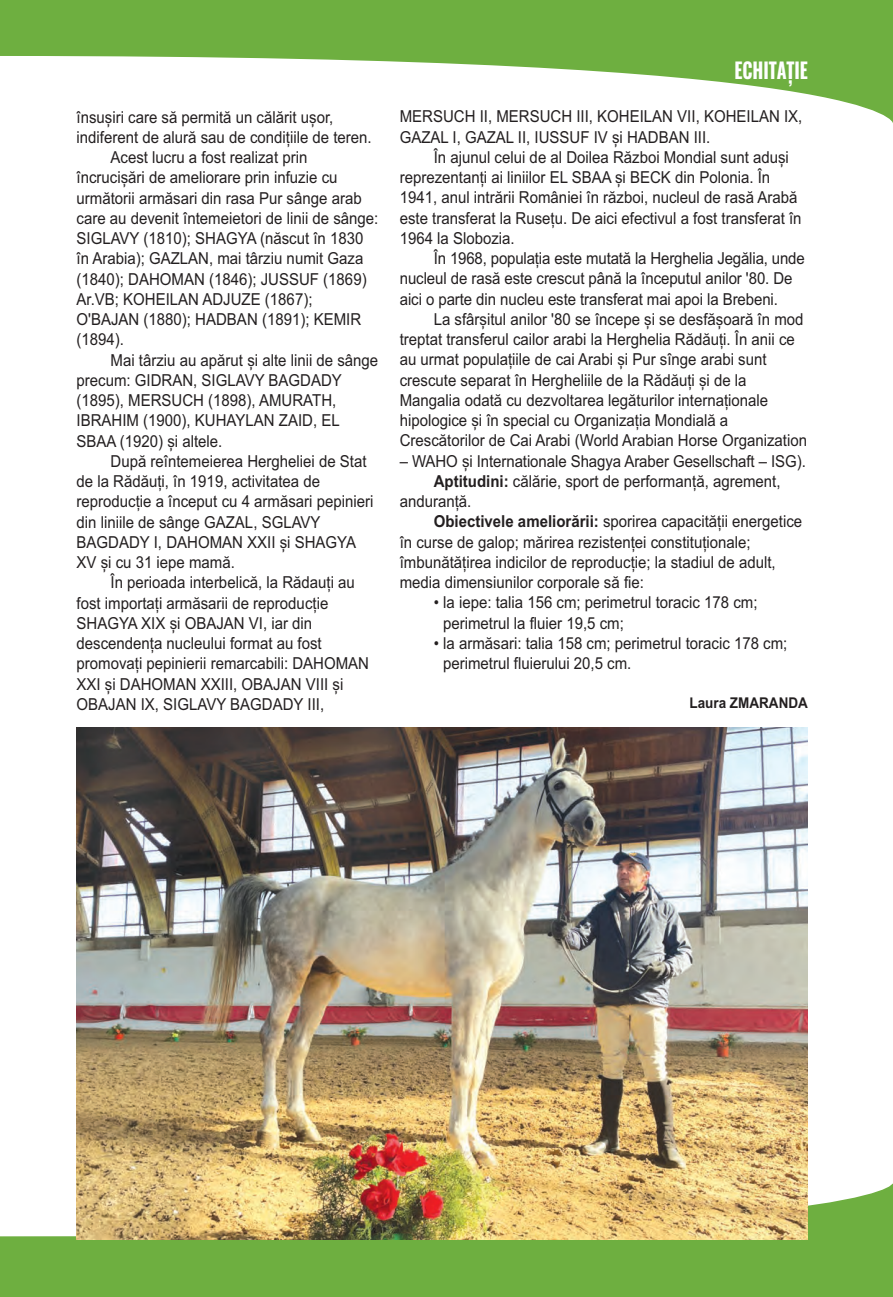
<style>
.page{position:relative;width:893px;height:1297px;background:#fff}
.page>*{position:absolute;margin:0;border:0;box-sizing:border-box;transform-origin:0 0}
.t1{font:700 21.6px "Oswald";color:#fff;scale:.83 1}
.t2{font:16.5px/20.2px "Arial";color:#231f20;scale:.91 1}
.t3{font:700 14.85px "Arial";color:#231f20;scale:.91 1}
.s1{font-weight:700}
</style>
<div class="page">
<svg style="left:0;top:0;width:893px;height:123px;fill:#6eaf40"></svg>
<svg style="left:0;top:1183px;width:893px;height:114px;fill:#6eaf40"></svg>
<img style="left:77px;top:727px;width:731px;height:513px">
<p class="t2" style="left:77px;top:107px;width:284px">însușiri care să permită un călărit ușor,</p>
<p class="t2" style="left:77px;top:127px;width:326px">indiferent de alură sau de condițiile de teren.</p>
<p class="t2" style="left:111px;top:147px;width:218px">Acest lucru a fost realizat prin</p>
<p class="t2" style="left:77px;top:167px;width:288px">încrucișări de ameliorare prin infuzie cu</p>
<p class="t2" style="left:77px;top:188px;width:315px">următorii armăsari din rasa Pur sânge arab</p>
<p class="t2" style="left:77px;top:208px;width:333px">care au devenit întemeietori de linii de sânge:</p>
<p class="t2" style="left:77px;top:228px;width:317px">SIGLAVY (1810); SHAGYA (născut în 1830</p>
<p class="t2" style="left:77px;top:248px;width:317px">în Arabia); GAZLAN, mai târziu numit Gaza</p>
<p class="t2" style="left:77px;top:269px;width:320px">(1840); DAHOMAN (1846); JUSSUF (1869)</p>
<p class="t2" style="left:77px;top:289px;width:261px">Ar.VB; KOHEILAN ADJUZE (1867);</p>
<p class="t2" style="left:77px;top:309px;width:314px">O'BAJAN (1880); HADBAN (1891); KEMIR</p>
<p class="t2" style="left:77px;top:329px;width:54px">(1894).</p>
<p class="t2" style="left:111px;top:350px;width:296px">Mai târziu au apărut și alte linii de sânge</p>
<p class="t2" style="left:77px;top:370px;width:293px">precum: GIDRAN, SIGLAVY BAGDADY</p>
<p class="t2" style="left:77px;top:390px;width:287px">(1895), MERSUCH (1898), AMURATH,</p>
<p class="t2" style="left:77px;top:410px;width:291px">IBRAHIM (1900), KUHAYLAN ZAID, EL</p>
<p class="t2" style="left:77px;top:431px;width:162px">SBAA (1920) și altele.</p>
<p class="t2" style="left:111px;top:451px;width:283px">După reîntemeierea Hergheliei de Stat</p>
<p class="t2" style="left:77px;top:471px;width:269px">de la Rădăuți, în 1919, activitatea de</p>
<p class="t2" style="left:77px;top:491px;width:328px">reproducție a început cu 4 armăsari pepinieri</p>
<p class="t2" style="left:77px;top:512px;width:270px">din liniile de sânge GAZAL, SGLAVY</p>
<p class="t2" style="left:77px;top:532px;width:309px">BAGDADY I, DAHOMAN XXII și SHAGYA</p>
<p class="t2" style="left:77px;top:552px;width:176px">XV și cu 31 iepe mamă.</p>
<p class="t2" style="left:111px;top:572px;width:270px">În perioada interbelică, la Rădauți au</p>
<p class="t2" style="left:77px;top:593px;width:278px">fost importați armăsarii de reproducție</p>
<p class="t2" style="left:77px;top:613px;width:260px">SHAGYA XIX și OBAJAN VI, iar din</p>
<p class="t2" style="left:77px;top:633px;width:271px">descendența nucleului format au fost</p>
<p class="t2" style="left:77px;top:653px;width:323px">promovați pepinierii remarcabili: DAHOMAN</p>
<p class="t2" style="left:77px;top:674px;width:295px">XXI și DAHOMAN XXIII, OBAJAN VIII și</p>
<p class="t2" style="left:77px;top:694px;width:274px">OBAJAN IX, SIGLAVY BAGDADY III,</p>
<h1 class="t1" style="left:734px;top:59px;width:90px">ECHITAȚIE</h1>
<p class="t2" style="left:400px;top:107px;width:444px">MERSUCH II, MERSUCH III, KOHEILAN VII, KOHEILAN IX,<br>GAZAL I, GAZAL II, IUSSUF IV și HADBAN III.</p>
<p class="t2" style="left:400px;top:147px;width:443px;text-indent:34px">În ajunul celui de al Doilea Război Mondial sunt aduși reprezentanți ai liniilor EL SBAA și BECK din Polonia. În 1941, anul intrării României în război, nucleul de rasă Arabă este transferat la Rusețu. De aici efectivul a fost transferat în 1964 la Slobozia.</p>
<p class="t2" style="left:400px;top:248px;width:447px;text-indent:34px">În 1968, populația este mutată la Herghelia Jegălia, unde nucleul de rasă este crescut până la începutul anilor '80. De aici o parte din nucleu este transferat mai apoi la Brebeni.</p>
<p class="t2" style="left:400px;top:309px;width:449px;text-indent:34px">La sfârșitul anilor '80 se începe și se desfășoară în mod treptat transferul cailor arabi la Herghelia Rădăuți. În anii ce au urmat populațiile de cai Arabi și Pur sînge arabi sunt crescute separat în Hergheliile de la Rădăuți și de la Mangalia odată cu dezvoltarea legăturilor internaționale hipologice și în special cu Organizația Mondială a Crescătorilor de Cai Arabi (World Arabian Horse Organization</p>
<p class="t2" style="left:400px;top:451px;width:448px">– WAHO și Internationale Shagya Araber Gesellschaft – ISG).</p>
<p class="t2" style="left:434px;top:471px;width:383px"><span class="s1">Aptitudini:</span> călărie, sport de performanță, agrement,</p>
<p class="t2" style="left:400px;top:491px;width:80px">anduranță.</p>
<p class="t2" style="left:434px;top:512px;width:406px"><span class="s1">Obiectivele ameliorării:</span> sporirea capacității energetice</p>
<p class="t2" style="left:400px;top:532px;width:387px">în curse de galop; mărirea rezistenței constituționale;</p>
<p class="t2" style="left:400px;top:552px;width:415px">îmbunătățirea indicilor de reproducție; la stadiul de adult,</p>
<p class="t2" style="left:400px;top:572px;width:270px">media dimensiunilor corporale să fie:</p>
<p class="t2" style="left:443px;top:593px;width:347px;text-indent:-9px">• la iepe: talia 156 cm; perimetrul toracic 178 cm; perimetrul la fluier 19,5 cm;</p>
<p class="t2" style="left:443px;top:633px;width:380px;text-indent:-9px">• la armăsari: talia 158 cm; perimetrul toracic 178 cm; perimetrul fluierului 20,5 cm.</p>
<p class="t3" style="left:689px;top:694px;width:132px">Laura ZMARANDA</p>
</div>
